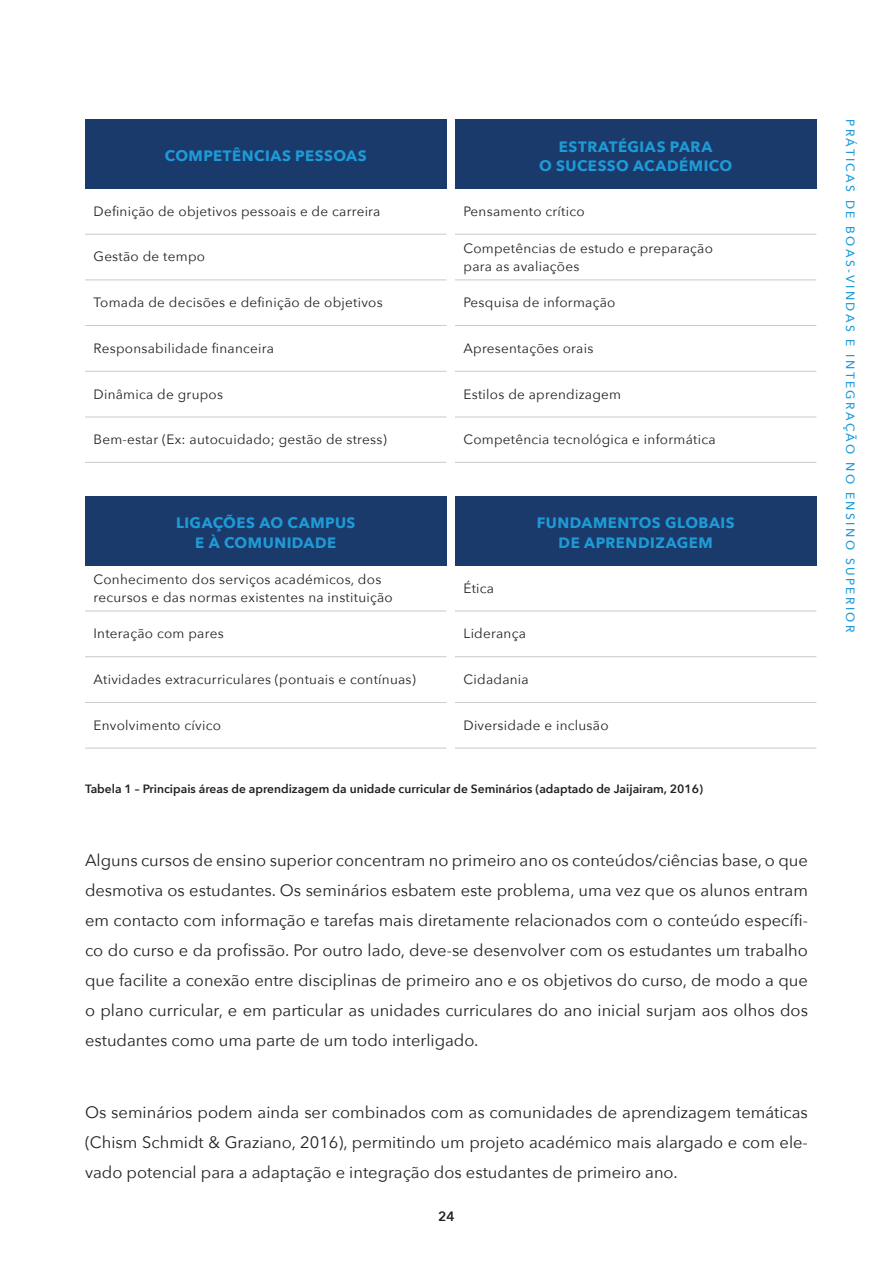
<style>
.page{position:relative;width:893px;height:1263px;background:#fff}
.page>*{position:absolute;margin:0;border:0;box-sizing:border-box;transform-origin:0 0}
.t1{font:16.5px/30px "Avenir Next";color:#231f20;text-align:justify}
.t2{font:700 15px/19.5px "Avenir Next";letter-spacing:.03em;color:#1e9bd7;text-align:center}
.t3{font:13.5px/18px "Avenir Next";letter-spacing:.02em;color:#231f20}
.t4{font:600 13.5px "Avenir Next";color:#231f20}
.t5{font:600 12px "Avenir Next";color:#231f20}
.t6{font:500 12px "Avenir Next";letter-spacing:.2em;color:#1e9bd7}
</style>
<div class="page">
<div style="left:85px;top:119px;width:361px;height:70px;background:#1a3a6c"></div>
<div style="left:85px;top:496px;width:361px;height:69px;background:#1a3a6c"></div>
<div style="left:455px;top:119px;width:361px;height:70px;background:#1a3a6c"></div>
<div style="left:455px;top:496px;width:361px;height:69px;background:#1a3a6c"></div>
<hr style="left:85px;top:280px;width:361px;height:1px;background:#231f20">
<hr style="left:85px;top:656px;width:361px;height:1px;background:#231f20">
<hr style="left:455px;top:280px;width:361px;height:1px;background:#231f20">
<hr style="left:455px;top:656px;width:361px;height:1px;background:#231f20">
<hr style="left:85px;top:371px;width:361px;height:1px;background:#231f20">
<hr style="left:85px;top:748px;width:361px;height:1px;background:#231f20">
<hr style="left:455px;top:371px;width:361px;height:1px;background:#231f20">
<hr style="left:455px;top:748px;width:361px;height:1px;background:#231f20">
<hr style="left:85px;top:234px;width:361px;height:1px;background:#231f20">
<hr style="left:85px;top:611px;width:361px;height:1px;background:#231f20">
<hr style="left:455px;top:234px;width:361px;height:1px;background:#231f20">
<hr style="left:455px;top:611px;width:361px;height:1px;background:#231f20">
<hr style="left:85px;top:325px;width:361px;height:1px;background:#231f20">
<hr style="left:85px;top:702px;width:361px;height:1px;background:#231f20">
<hr style="left:455px;top:325px;width:361px;height:1px;background:#231f20">
<hr style="left:455px;top:702px;width:361px;height:1px;background:#231f20">
<hr style="left:85px;top:417px;width:361px;height:1px;background:#231f20">
<hr style="left:85px;top:462px;width:361px;height:1px;background:#231f20">
<hr style="left:455px;top:417px;width:361px;height:1px;background:#231f20">
<hr style="left:455px;top:462px;width:361px;height:1px;background:#231f20">
<p class="t2" style="left:165px;top:146px;width:203px">COMPETÊNCIAS PESSOAS</p>
<p class="t2" style="left:539px;top:136px;width:195px">ESTRATÉGIAS PARA<br>O SUCESSO ACADÉMICO</p>
<p class="t3" style="left:94px;top:201px;width:288px">Definição de objetivos pessoais e de carreira</p>
<p class="t3" style="left:463px;top:201px;width:123px">Pensamento crítico</p>
<p class="t3" style="left:94px;top:247px;width:113px">Gestão de tempo</p>
<p class="t3" style="left:94px;top:293px;width:291px">Tomada de decisões e definição de objetivos</p>
<p class="t3" style="left:94px;top:339px;width:182px">Responsabilidade financeira</p>
<p class="t3" style="left:463px;top:239px;width:251px">Competências de estudo e preparação para as avaliações</p>
<p class="t3" style="left:463px;top:293px;width:153px">Pesquisa de informação</p>
<p class="t3" style="left:463px;top:339px;width:131px">Apresentações orais</p>
<p class="t3" style="left:94px;top:384px;width:131px">Dinâmica de grupos</p>
<p class="t3" style="left:463px;top:384px;width:159px">Estilos de aprendizagem</p>
<p class="t3" style="left:94px;top:430px;width:295px">Bem-estar (Ex: autocuidado; gestão de stress)</p>
<p class="t3" style="left:463px;top:430px;width:254px">Competência tecnológica e informática</p>
<p class="t2" style="left:176px;top:513px;width:181px">LIGAÇÕES AO CAMPUS<br>E À COMUNIDADE</p>
<p class="t2" style="left:537px;top:513px;width:199px">FUNDAMENTOS GLOBAIS<br>DE APRENDIZAGEM</p>
<p class="t3" style="left:94px;top:570px;width:301px">Conhecimento dos serviços académicos, dos recursos e das normas existentes na instituição</p>
<p class="t3" style="left:463px;top:578px;width:32px">Ética</p>
<p class="t3" style="left:94px;top:624px;width:132px">Interação com pares</p>
<p class="t3" style="left:463px;top:624px;width:64px">Liderança</p>
<p class="t3" style="left:94px;top:670px;width:324px">Atividades extracurriculares (pontuais e contínuas)</p>
<p class="t3" style="left:463px;top:670px;width:67px">Cidadania</p>
<p class="t3" style="left:94px;top:715px;width:129px">Envolvimento cívico</p>
<p class="t3" style="left:463px;top:715px;width:147px">Diversidade e inclusão</p>
<p class="t5" style="left:85px;top:779px;width:619px">Tabela 1 – Principais áreas de aprendizagem da unidade curricular de Seminários (adaptado de Jaijairam, 2016)</p>
<p class="t1" style="left:85px;top:844px;width:724px">Alguns cursos de ensino superior concentram no primeiro ano os conteúdos/ciências base, o que desmotiva os estudantes. Os seminários esbatem este problema, uma vez que os alunos entram em contacto com informação e tarefas mais diretamente relacionados com o conteúdo específi&shy;co do curso e da profissão. Por outro lado, deve-se desenvolver com os estudantes um trabalho que facilite a conexão entre disciplinas de primeiro ano e os objetivos do curso, de modo a que o plano curricular, e em particular as unidades curriculares do ano inicial surjam aos olhos dos estudantes como uma parte de um todo interligado.</p>
<p class="t1" style="left:85px;top:1097px;width:724px">Os seminários podem ainda ser combinados com as comunidades de aprendizagem temáticas (Chism Schmidt &amp; Graziano, 2016), permitindo um projeto académico mais alargado e com ele&shy;vado potencial para a adaptação e integração dos estudantes de primeiro ano.</p>
<p class="t4" style="left:438px;top:1205px;width:18px">24</p>
<p class="t6" style="left:861px;top:119px;width:515px;rotate:90deg">PRÁTICAS DE BOAS-VINDAS E INTEGRAÇÃO NO ENSINO SUPERIOR</p>
</div>
